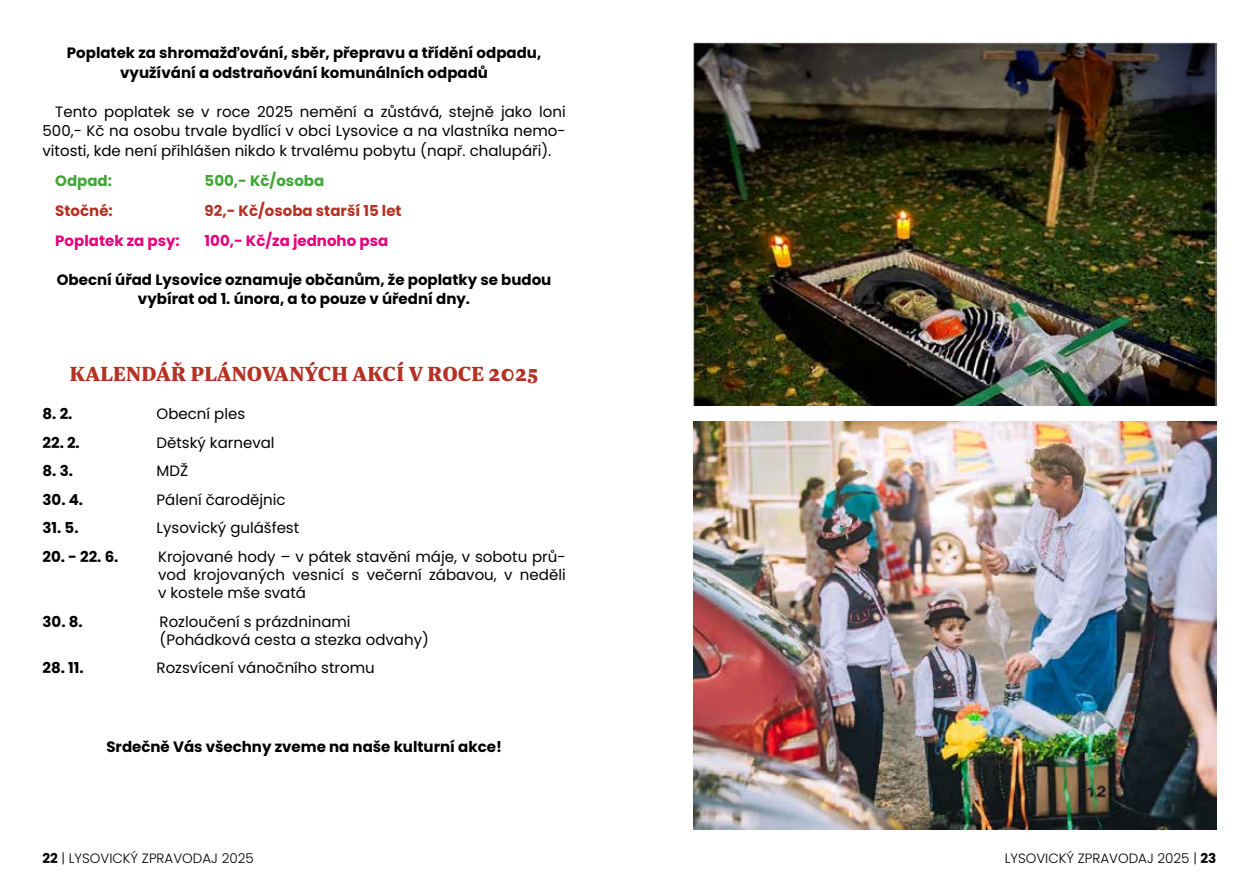
<style>
.page{position:relative;width:1259px;height:893px;background:#fff}
.page>*{position:absolute;margin:0;border:0;box-sizing:border-box;transform-origin:0 0}
.t1{font:900 24px "Newzald";color:#b43123}
.t2{font:15px/18px "Poppins";color:#000;text-align:justify}
.t3{font:700 15px/19.5px "Poppins";color:#000;text-align:center}
.t4{font:700 15px "Poppins";color:#e6007d}
.t5{font:700 15px "Poppins";color:#b43123}
.t6{font:700 15px "Poppins";color:#3fa535}
.t7{font:300 13.5px "Poppins";color:#000}
.s1{font-weight:700}
</style>
<div class="page">
<img style="left:693px;top:43px;width:523px;height:362px">
<img style="left:693px;top:421px;width:523px;height:408px">
<p class="t3" style="left:67px;top:43px;width:476px">Poplatek za shromažďování, sběr, přepravu a třídění odpadu, využívání a odstraňování komunálních odpadů</p>
<p class="t2" style="left:43px;top:102px;width:524px;line-height:19.5px;text-indent:13px">Tento poplatek se v roce 2025 nemění a zůstává, stejně jako loni 500,- Kč na osobu trvale bydlící v obci Lysovice a na vlastníka nemo&shy;vitosti, kde není přihlášen nikdo k trvalému pobytu (např. chalupáři).</p>
<p class="t6" style="left:55px;top:172px;width:58px">Odpad:</p>
<p class="t6" style="left:205px;top:172px;width:121px">500,- Kč/osoba</p>
<p class="t5" style="left:55px;top:202px;width:59px">Stočné:</p>
<p class="t5" style="left:205px;top:202px;width:199px">92,- Kč/osoba starší 15 let</p>
<p class="t4" style="left:55px;top:232px;width:126px">Poplatek za psy:</p>
<p class="t4" style="left:205px;top:232px;width:185px">100,- Kč/za jednoho psa</p>
<p class="t3" style="left:57px;top:270px;width:496px">Obecní úřad Lysovice oznamuje občanům, že poplatky se budou vybírat od 1. února, a to pouze v úřední dny.</p>
<h1 class="t1" style="left:70px;top:358px;width:470px">KALENDÁŘ PLÁNOVANÝCH AKCÍ V ROCE 2025</h1>
<p class="t3" style="left:43px;top:404px;width:31px">8. 2.</p>
<p class="t2" style="left:157px;top:405px;width:90px">Obecní ples</p>
<p class="t3" style="left:43px;top:433px;width:39px">22. 2.</p>
<p class="t2" style="left:157px;top:433px;width:119px">Dětský karneval</p>
<p class="t3" style="left:43px;top:461px;width:32px">8. 3.</p>
<p class="t2" style="left:157px;top:462px;width:33px">MDŽ</p>
<p class="t3" style="left:43px;top:490px;width:42px">30. 4.</p>
<p class="t2" style="left:157px;top:491px;width:131px">Pálení čarodějnic</p>
<p class="t3" style="left:43px;top:518px;width:38px">31. 5.</p>
<p class="t2" style="left:157px;top:519px;width:144px">Lysovický gulášfest</p>
<p class="t3" style="left:43px;top:547px;width:77px">20. - 22. 6.</p>
<p class="t2" style="left:158px;top:548px;width:409px">Krojované hody – v pátek stavění máje, v sobotu prů&shy;vod krojovaných vesnicí s večerní zábavou, v neděli v kostele mše svatá</p>
<p class="t3" style="left:43px;top:612px;width:42px">30. 8.</p>
<p class="t2" style="left:160px;top:613px;width:271px">Rozloučení s prázdninami (Pohádková cesta a stezka odvahy)</p>
<p class="t3" style="left:43px;top:658px;width:43px">28. 11.</p>
<p class="t2" style="left:157px;top:659px;width:220px">Rozsvícení vánočního stromu</p>
<p class="t3" style="left:106px;top:737px;width:397px">Srdečně Vás všechny zveme na naše kulturní akce!</p>
<p class="t7" style="left:43px;top:851px;width:213px"><span class="s1">22</span> | LYSOVICKÝ ZPRAVODAJ 2025</p>
<p class="t7" style="left:1004px;top:851px;width:213px">LYSOVICKÝ ZPRAVODAJ 2025 | <span class="s1">23</span></p>
</div>
